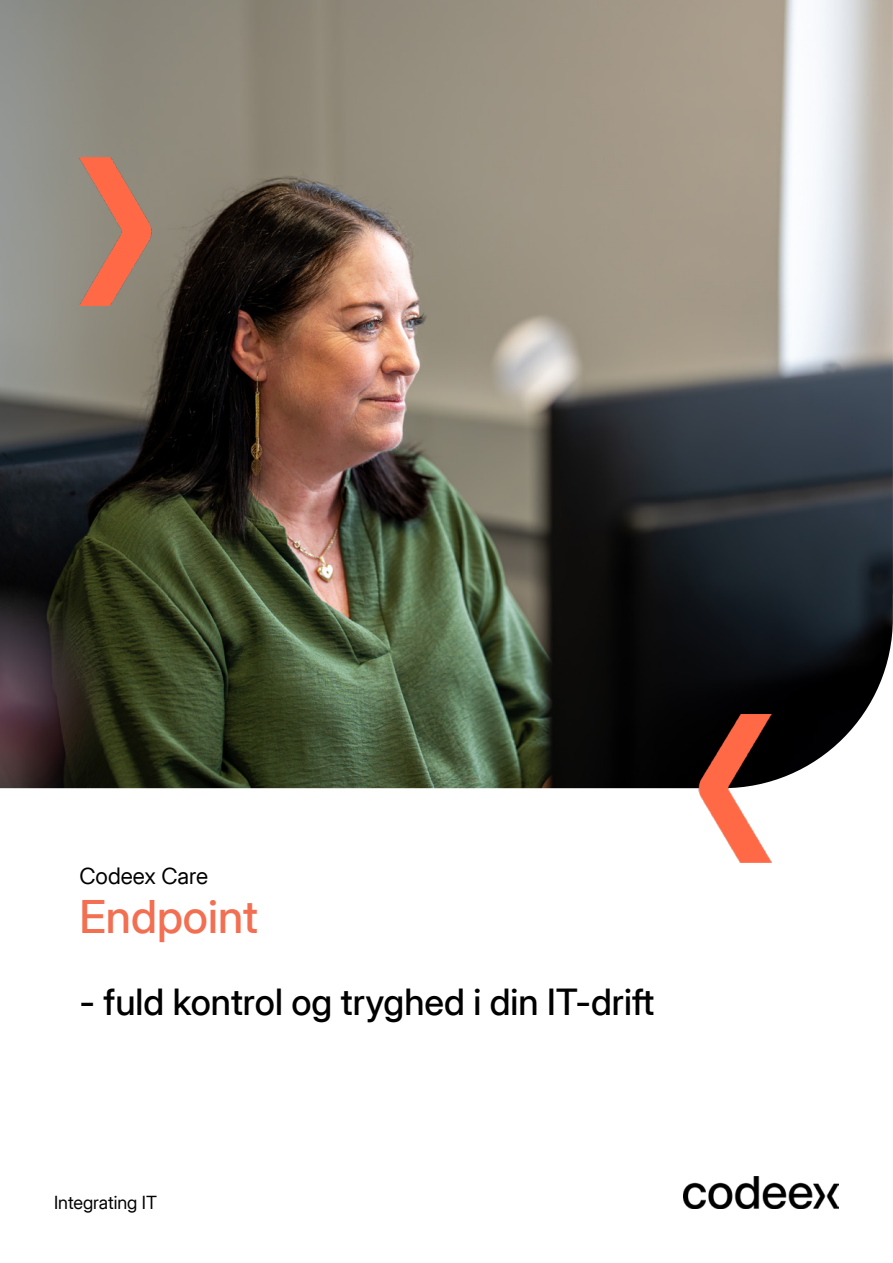
<style>
.page{position:relative;width:893px;height:1263px;background:#fff}
.page>*{position:absolute;margin:0;border:0;box-sizing:border-box;transform-origin:0 0}
.t1{font:500 45px "Inter Display";color:#f36f51}
.t2{font:500 36px "Inter Display";color:#000}
.t3{font:22.5px "Inter Display";color:#000}
.t4{font:18px "Inter Display";color:#000}
</style>
<div class="page">
<img style="left:683px;top:1176px;width:156px;height:33px">
<img style="left:0;top:0;width:893px;height:788px">
<img style="left:693px;top:714px;width:78px;height:148px">
<img style="left:79px;top:157px;width:79px;height:148px">
<p class="t3" style="left:79px;top:859px;width:130px">Codeex Care</p>
<p class="t1" style="left:79px;top:883px;width:180px">Endpoint</p>
<h1 class="t2" style="left:79px;top:975px;width:577px">- fuld kontrol og tryghed i din IT-drift</h1>
<p class="t4" style="left:54px;top:1188px;width:105px">Integrating IT</p>
</div>
